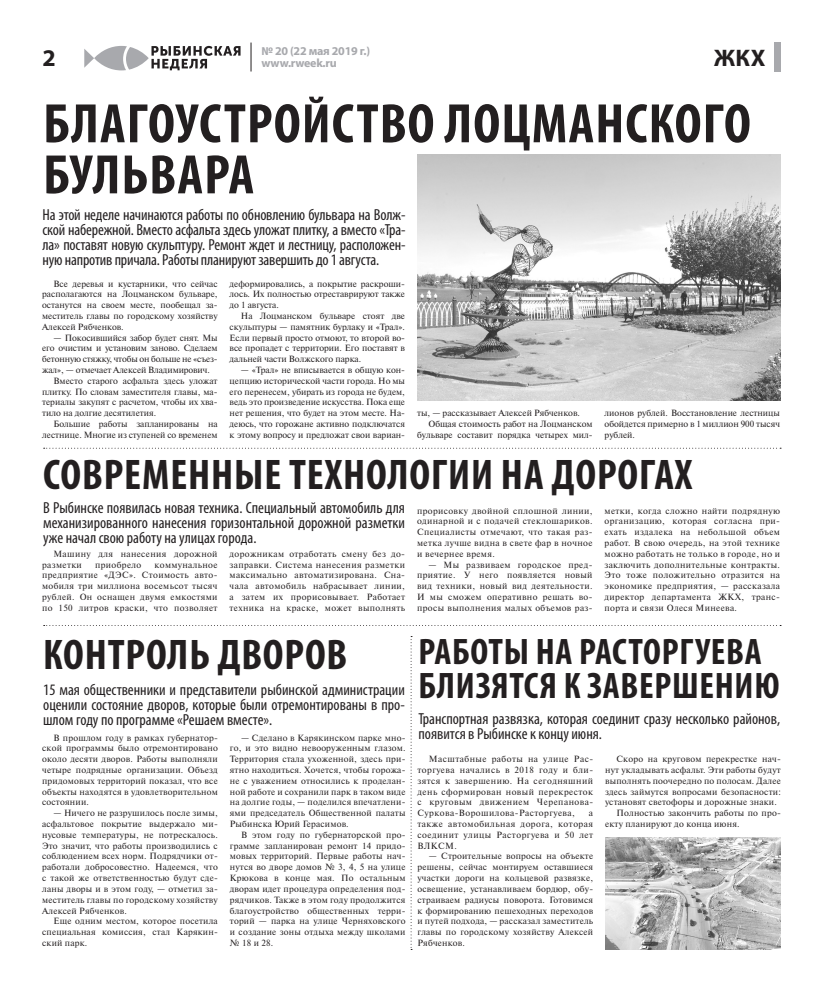
<style>
.page{position:relative;width:823px;height:993px;background:#fff}
.page>*{position:absolute;margin:0;border:0;box-sizing:border-box;transform-origin:0 0}
.Заголовок1{font:700 condensed 56px/51px "Myriad Pro";letter-spacing:.02em;color:#231f20}
.Заголовок1-2{font:700 condensed 43px "Myriad Pro";letter-spacing:.02em;color:#231f20}
.Заголовок1-3{font:700 condensed 37px/34px "Myriad Pro";letter-spacing:.02em;color:#231f20}
.рубрика1{font:700 24px "Myriad Pro";color:#231f20}
.Лид1{font:condensed 16px/15px "Myriad Pro";color:#231f20;text-align:justify}
.t1{font:700 12px/12px "Myriad Pro";letter-spacing:-.02em;color:#a8a9ad}
.Основной_текст1{font:9px/10.8px "Newton C";letter-spacing:.02em;color:#231f20;text-align:justify}
.Основной_текст1-2{font:9px/10.8px "Newton C";color:#231f20;text-align:right}
.Основной_текст1-3{font:9px/10.8px "Newton C";letter-spacing:.04em;color:#231f20}
</style>
<div class="page">
<svg style="left:250px;top:43px;width:1px;height:28px"></svg>
<svg style="left:84px;top:46px;width:156px;height:24px"></svg>
<div style="left:773px;top:43px;width:7px;height:29px;background:#a8a9ad"></div>
<svg style="left:44px;top:447px;width:733px;height:1px"></svg>
<svg style="left:410px;top:636px;width:2px;height:312px"></svg>
<img style="left:417px;top:154px;width:363px;height:246px">
<img style="left:605px;top:837px;width:175px;height:112px">
<p class="рубрика1" style="left:43px;top:42px;width:15px">2</p>
<h3 class="t1" style="left:261px;top:45px;width:110px">№ 20 (22 мая 2019 г.) www.rweek.ru</h3>
<p class="рубрика1" style="left:713px;top:42px;width:53px">ЖКХ</p>
<p class="Заголовок1" style="left:43px;top:97px;width:708px">БЛАГОУСТРОЙСТВО ЛОЦМАНСКОГО<br>БУЛЬВАРА</p>
<p class="Лид1" style="left:43px;top:206px;width:364px">На этой неделе начинаются работы по обновлению бульвара на Волж&shy;ской набережной. Вместо асфальта здесь уложат плитку, а вместо «Тра&shy;ла» поставят новую скульптуру. Ремонт ждет и лестницу, расположен&shy;ную напротив причала. Работы планируют завершить до 1 августа.</p>
<p class="Основной_текст1" style="left:42px;top:278px;width:177px;text-indent:11px">Все деревья и кустарники, что сейчас располагаются на Лоцманском бульваре, останутся на своем месте, пообещал за&shy;меститель главы по городскому хозяйству Алексей Рябченков.</p>
<p class="Основной_текст1" style="left:42px;top:332px;width:177px;text-indent:11px">— Покосившийся забор будет снят. Мы его очистим и установим заново. Сделаем бетонную стяжку, чтобы он больше не «съез&shy;жал», — отмечает Алексей Владимирович.</p>
<p class="Основной_текст1" style="left:42px;top:375px;width:177px;text-indent:11px">Вместо старого асфальта здесь уложат плитку. По словам заместителя главы, ма&shy;териалы закупят с расчетом, чтобы их хва&shy;тило на долгие десятилетия.</p>
<p class="Основной_текст1-2" style="left:42px;top:418px;width:177px">Большие работы запланированы на лестнице. Многие из ступеней со временем</p>
<p class="Основной_текст1" style="left:229px;top:278px;width:177px">деформировались, а покрытие раскроши&shy;лось. Их полностью отреставрируют также до 1 августа.</p>
<p class="Основной_текст1" style="left:229px;top:310px;width:177px;text-indent:11px">На Лоцманском бульваре стоят две скульптуры — памятник бурлаку и «Трал».<br>Если первый просто отмоют, то второй во&shy;все пропадет с территории. Его поставят в дальней части Волжского парка.</p>
<p class="Основной_текст1" style="left:229px;top:364px;width:177px;text-indent:11px">— «Трал» не вписывается в общую кон&shy;цепцию исторической части города. Но мы его перенесем, убирать из города не будем, ведь это произведение искусства. Пока еще нет решения, что будет на этом месте. На&shy;деюсь, что горожане активно подключатся к этому вопросу и предложат свои вариан-</p>
<p class="Основной_текст1-2" style="left:417px;top:407px;width:164px">ты, — рассказывает Алексей Рябченков.</p>
<p class="Основной_текст1-2" style="left:417px;top:418px;width:177px">Общая стоимость работ на Лоцманском бульваре составит порядка четырех мил-</p>
<p class="Основной_текст1" style="left:604px;top:407px;width:177px">лионов рублей. Восстановление лестницы обойдется примерно в 1 миллион 900 тысяч рублей.</p>
<p class="Заголовок1-2" style="left:43px;top:448px;width:650px">СОВРЕМЕННЫЕ ТЕХНОЛОГИИ НА ДОРОГАХ</p>
<p class="Лид1" style="left:43px;top:499px;width:363px">В Рыбинске появилась новая техника. Специальный автомобиль для механизированного нанесения горизонтальной дорожной разметки уже начал свою работу на улицах города.</p>
<p class="Основной_текст1-3" style="left:42px;top:548px;width:177px;text-indent:11px">Машину для нанесения дорожной разметки</p>
<p class="Основной_текст1-3" style="left:95px;top:559px;width:48px">приобрело</p>
<p class="Основной_текст1" style="left:42px;top:559px;width:177px;text-indent:112px">коммунальное предприятие «ДЭС». Стоимость авто&shy;мобиля три миллиона восемьсот тысяч рублей. Он оснащен двумя емкостями по 150 литров краски, что позволяет</p>
<p class="Основной_текст1" style="left:229px;top:548px;width:177px">дорожникам отработать смену без до&shy;заправки. Система нанесения разметки максимально автоматизирована. Сна&shy;чала автомобиль набрасывает линии, а затем их прорисовывает. Работает техника на краске, может выполнять</p>
<p class="Заголовок1-2" style="left:43px;top:627px;width:305px">КОНТРОЛЬ ДВОРОВ</p>
<p class="Лид1" style="left:43px;top:681px;width:363px">15 мая общественники и представители рыбинской администрации оценили состояние дворов, которые были отремонтированы в про&shy;шлом году по программе «Решаем вместе».</p>
<p class="Основной_текст1" style="left:42px;top:731px;width:177px;text-indent:11px">В прошлом году в рамках губернатор&shy;ской программы было отремонтировано около десяти дворов. Работы выполняли четыре подрядные организации. Объезд придомовых территорий показал, что все объекты находятся в удовлетворительном состоянии.</p>
<p class="Основной_текст1" style="left:42px;top:807px;width:177px;text-indent:11px">— Ничего не разрушилось после зимы, асфальтовое покрытие выдержало ми&shy;нусовые температуры, не потрескалось.<br>Это значит, что работы производились с соблюдением всех норм. Подрядчики от&shy;работали добросовестно. Надеемся, что с такой же ответственностью будут сде&shy;ланы дворы и в этом году, — отметил за&shy;меститель главы по городскому хозяйству Алексей Рябченков.</p>
<p class="Основной_текст1" style="left:42px;top:915px;width:177px;text-indent:11px">Еще одним местом, которое посетила специальная комиссия, стал Карякин&shy;ский парк.</p>
<p class="Основной_текст1" style="left:230px;top:731px;width:177px;text-indent:11px">— Сделано в Карякинском парке мно&shy;го, и это видно невооруженным глазом.<br>Территория стала ухоженной, здесь при&shy;ятно находиться. Хочется, чтобы горожа&shy;не с уважением относились к проделан&shy;ной работе и сохранили парк в таком виде на долгие годы, — поделился впечатлени&shy;ями председатель Общественной палаты Рыбинска Юрий Герасимов.</p>
<p class="Основной_текст1" style="left:230px;top:829px;width:177px;text-indent:11px">В этом году по губернаторской про&shy;грамме запланирован ремонт 14 придо&shy;мовых территорий. Первые работы нач&shy;нутся во дворе домов № 3, 4, 5 на улице Крюкова в конце мая. По остальным дворам идет процедура определения под&shy;рядчиков. Также в этом году продолжится благоустройство общественных терри&shy;торий — парка на улице Черняховского и создание зоны отдыха между школами № 18 и 28.</p>
<p class="Основной_текст1" style="left:417px;top:505px;width:177px">прорисовку двойной сплошной линии, одинарной и с подачей стеклошариков.<br>Специалисты отмечают, что такая раз&shy;метка лучше видна в свете фар в ночное и вечернее время.</p>
<p class="Основной_текст1" style="left:417px;top:559px;width:177px;text-indent:11px">— Мы развиваем городское пред&shy;приятие. У него появляется новый вид техники, новый вид деятельности.<br>И мы сможем оперативно решать во&shy;просы выполнения малых объемов раз-</p>
<p class="Основной_текст1" style="left:604px;top:505px;width:177px">метки, когда сложно найти подрядную организацию, которая согласна при&shy;ехать издалека на небольшой объем работ. В свою очередь, на этой технике можно работать не только в городе, но и заключить дополнительные контракты.<br>Это тоже положительно отразится на экономике предприятия, — рассказала директор департамента ЖКХ, транс&shy;порта и связи Олеся Минеева.</p>
<p class="Заголовок1-3" style="left:418px;top:634px;width:362px">РАБОТЫ НА РАСТОРГУЕВА<br>БЛИЗЯТСЯ К ЗАВЕРШЕНИЮ</p>
<p class="Лид1" style="left:418px;top:710px;width:363px">Транспортная развязка, которая соединит сразу несколько районов, появится в Рыбинске к концу июня.</p>
<p class="Основной_текст1" style="left:417px;top:753px;width:177px;text-indent:11px">Масштабные работы на улице Рас&shy;торгуева начались в 2018 году и бли&shy;зятся к завершению. На сегодняшний день сформирован новый перекресток с круговым движением Черепанова-Суркова-Ворошилова-Расторгуева,</p>
<p class="Основной_текст1" style="left:417px;top:807px;width:177px;text-indent:171px">а также автомобильная дорога, которая соединит улицы Расторгуева и 50 лет ВЛКСМ.</p>
<p class="Основной_текст1" style="left:417px;top:850px;width:177px;text-indent:11px">— Строительные вопросы на объекте решены, сейчас монтируем оставшиеся участки дороги на кольцевой развязке, освещение, устанавливаем бордюр, обу&shy;страиваем радиусы поворота. Готовимся к формированию пешеходных переходов и путей подхода, — рассказал заместитель главы по городскому хозяйству Алексей Рябченков.</p>
<p class="Основной_текст1" style="left:604px;top:753px;width:177px;text-indent:11px">Скоро на круговом перекрестке нач&shy;нут укладывать асфальт. Эти работы будут выполнять поочередно по полосам. Далее здесь займутся вопросами безопасности: установят светофоры и дорожные знаки.</p>
<p class="Основной_текст1" style="left:604px;top:807px;width:177px;text-indent:11px">Полностью закончить работы по про&shy;екту планируют до конца июня.</p>
</div>
